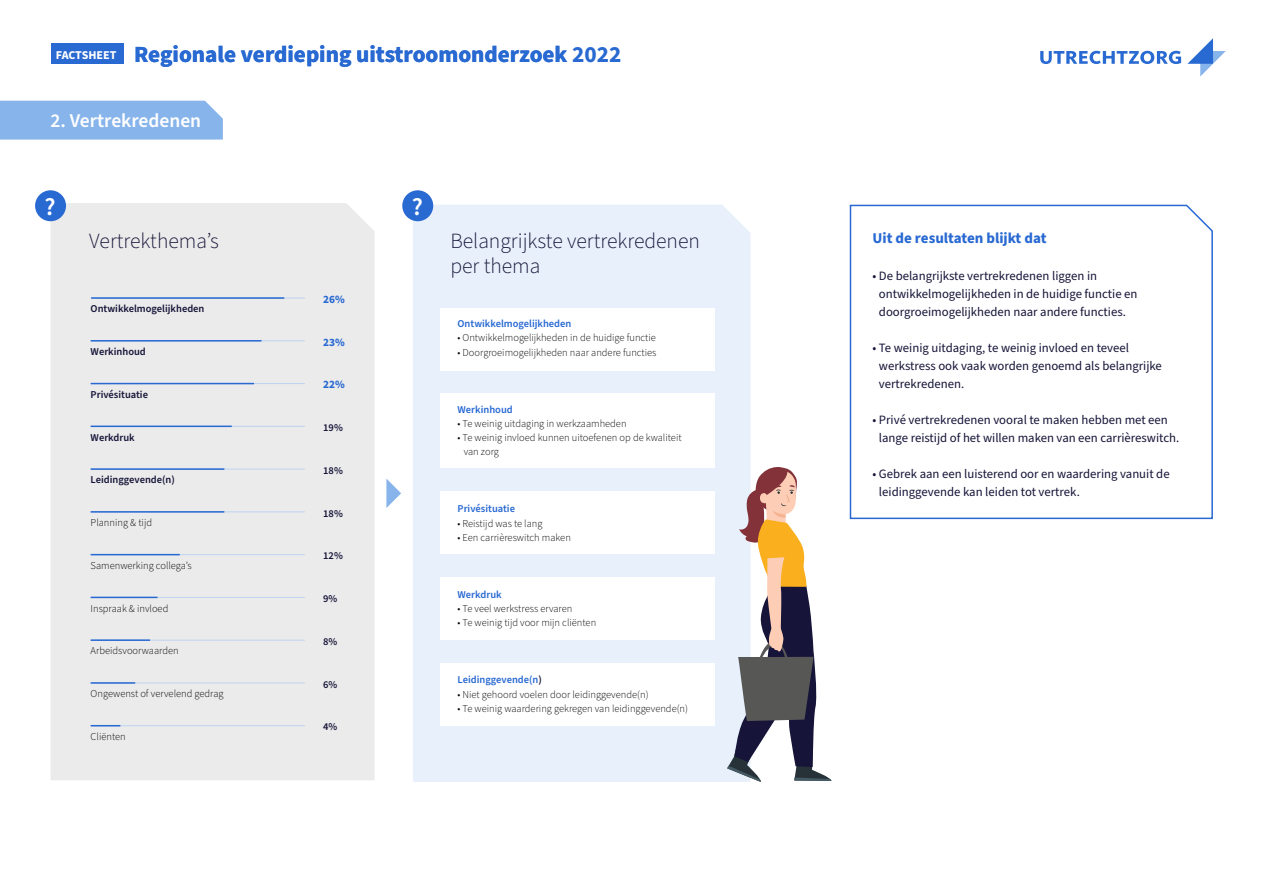
<style>
.page{position:relative;width:1263px;height:893px;background:#fff}
.page>*{position:absolute;margin:0;border:0;box-sizing:border-box;transform-origin:0 0}
.t1{font:600 24.9px "Source Sans Pro";color:#fff}
.t2{font:700 23.1px "Source Sans Pro";color:#2869d2}
.t3{font:300 21.6px/24.9px "Source Sans Pro";color:#161438}
.t4{font:600 19.5px "Source Sans Pro";color:#fff}
.t5{font:700 15px "Source Sans Pro";color:#2869d2}
.t6{font:12.75px/18px "Source Sans Pro";color:#161438}
.t7{font:700 12px "Source Sans Pro";letter-spacing:-.005em;color:#fff}
.t8{font:700 11.25px "Source Sans Pro";color:#2869d2}
.t9{font:300 10.5px/14.2px "Source Sans Pro";color:#000}
.t10{font:600 10.5px "Source Sans Pro";color:#161438}
.t11{font:600 10.5px "Source Sans Pro";color:#2869d2}
.s1{color:#161438}
</style>
<div class="page">
<svg style="left:1040px;top:51px;width:141px;height:13px"></svg>
<svg style="left:1187px;top:38px;width:39px;height:39px"></svg>
<div style="left:51px;top:44px;width:72px;height:20px;background:#2869d2"></div>
<div style="left:51px;top:203px;width:324px;height:577px;background:#ebebeb"></div>
<div style="left:413px;top:205px;width:337px;height:577px;background:#e7f0fb"></div>
<div style="left:0;top:101px;width:223px;height:39px;background:#87b4eb"></div>
<div style="left:35px;top:190px;width:31px;height:31px;background:#2869d2;border-radius:50%"></div>
<div style="left:402px;top:190px;width:31px;height:31px;background:#2869d2;border-radius:50%"></div>
<hr style="left:91px;top:340px;width:214px;height:1px;background:#bed2f1">
<hr style="left:91px;top:340px;width:170px;height:2px;background:#2869d2">
<hr style="left:91px;top:383px;width:214px;height:1px;background:#bed2f1">
<hr style="left:91px;top:383px;width:163px;height:1px;background:#2869d2">
<hr style="left:91px;top:426px;width:214px;height:1px;background:#bed2f1">
<hr style="left:91px;top:426px;width:141px;height:1px;background:#2869d2">
<hr style="left:91px;top:469px;width:214px;height:1px;background:#bed2f1">
<hr style="left:91px;top:468px;width:133px;height:2px;background:#2869d2">
<hr style="left:91px;top:511px;width:214px;height:1px;background:#bed2f1">
<hr style="left:91px;top:511px;width:133px;height:2px;background:#2869d2">
<hr style="left:91px;top:554px;width:214px;height:1px;background:#bed2f1">
<hr style="left:91px;top:554px;width:89px;height:1px;background:#2869d2">
<hr style="left:91px;top:597px;width:214px;height:1px;background:#bed2f1">
<hr style="left:91px;top:597px;width:66px;height:1px;background:#2869d2">
<hr style="left:91px;top:640px;width:214px;height:1px;background:#bed2f1">
<hr style="left:91px;top:639px;width:59px;height:2px;background:#2869d2">
<hr style="left:91px;top:683px;width:214px;height:1px;background:#bed2f1">
<hr style="left:91px;top:682px;width:44px;height:2px;background:#2869d2">
<hr style="left:91px;top:725px;width:214px;height:1px;background:#bed2f1">
<svg style="left:91px;top:725px;width:29px;height:1px"></svg>
<hr style="left:91px;top:298px;width:214px;height:1px;background:#bed2f1">
<hr style="left:91px;top:297px;width:193px;height:2px;background:#2869d2">
<svg style="left:849px;top:204px;width:364px;height:316px"></svg>
<div style="left:440px;top:308px;width:275px;height:62px;background:#fff"></div>
<div style="left:440px;top:663px;width:275px;height:63px;background:#fff"></div>
<div style="left:440px;top:491px;width:275px;height:63px;background:#fff"></div>
<div style="left:440px;top:394px;width:275px;height:74px;background:#fff"></div>
<div style="left:440px;top:577px;width:275px;height:63px;background:#fff"></div>
<svg style="left:727px;top:467px;width:104px;height:315px"></svg>
<svg style="left:386px;top:479px;width:15px;height:29px"></svg>
<p class="t7" style="left:56px;top:46px;width:62px">FACTSHEET</p>
<h2 class="t2" style="left:134px;top:38px;width:489px">Regionale verdieping uitstroomonderzoek 2022</h2>
<h3 class="t4" style="left:50px;top:108px;width:152px">2. Vertrekredenen</h3>
<h1 class="t1" style="left:45px;top:190px;width:13px">?</h1>
<h1 class="t1" style="left:412px;top:190px;width:13px">?</h1>
<h3 class="t3" style="left:89px;top:229px;width:131px">Vertrekthema’s</h3>
<h3 class="t3" style="left:450px;top:229px;width:251px">Belangrijkste vertrekredenen per thema</h3>
<p class="t10" style="left:91px;top:302px;width:115px">Ontwikkelmogelijkheden</p>
<p class="t10" style="left:91px;top:345px;width:57px">Werkinhoud</p>
<p class="t10" style="left:91px;top:387px;width:59px">Privésituatie</p>
<p class="t10" style="left:91px;top:430px;width:46px">Werkdruk</p>
<p class="t10" style="left:91px;top:473px;width:86px">Leidinggevende(n)</p>
<p class="t9" style="left:91px;top:516px;width:63px">Planning &amp; tijd</p>
<p class="t9" style="left:91px;top:559px;width:103px">Samenwerking collega’s</p>
<p class="t9" style="left:91px;top:601px;width:79px">Inspraak &amp; invloed</p>
<p class="t9" style="left:91px;top:644px;width:90px">Arbeidsvoorwaarden</p>
<p class="t9" style="left:91px;top:687px;width:135px">Ongewenst of vervelend gedrag</p>
<p class="t9" style="left:91px;top:730px;width:37px">Cliënten</p>
<p class="t8" style="left:323px;top:291px;width:23px">26%</p>
<p class="t8" style="left:323px;top:334px;width:23px">23%</p>
<p class="t8" style="left:323px;top:377px;width:23px">22%</p>
<p class="t10" style="left:323px;top:421px;width:21px">19%</p>
<p class="t10" style="left:323px;top:463px;width:21px">18%</p>
<p class="t10" style="left:323px;top:506px;width:21px">18%</p>
<p class="t10" style="left:323px;top:549px;width:21px">12%</p>
<p class="t10" style="left:323px;top:592px;width:16px">9%</p>
<p class="t10" style="left:323px;top:634px;width:16px">8%</p>
<p class="t10" style="left:323px;top:677px;width:16px">6%</p>
<p class="t10" style="left:323px;top:720px;width:16px">4%</p>
<p class="t11" style="left:458px;top:317px;width:115px">Ontwikkelmogelijkheden</p>
<p class="t9" style="left:458px;top:331px;width:200px">• Ontwikkelmogelijkheden in de huidige functie</p>
<p class="t9" style="left:458px;top:345px;width:200px">• Doorgroeimogelijkheden naar andere functies</p>
<p class="t11" style="left:458px;top:402px;width:57px">Werkinhoud</p>
<p class="t9" style="left:458px;top:417px;width:171px">• Te weinig uitdaging in werkzaamheden</p>
<p class="t9" style="left:464px;top:431px;width:219px;text-indent:-6px">• Te weinig invloed kunnen uitoefenen op de kwaliteit van zorg</p>
<p class="t11" style="left:458px;top:502px;width:59px">Privésituatie</p>
<p class="t9" style="left:458px;top:516px;width:87px">• Reistijd was te lang</p>
<p class="t9" style="left:458px;top:531px;width:115px">• Een carrièreswitch maken</p>
<p class="t11" style="left:458px;top:587px;width:46px">Werkdruk</p>
<p class="t9" style="left:458px;top:602px;width:116px">• Te veel werkstress ervaren</p>
<p class="t9" style="left:458px;top:616px;width:140px">• Te weinig tijd voor mijn cliënten</p>
<p class="t11" style="left:458px;top:673px;width:86px">Leidinggevende(n<span class="s1">)</span></p>
<p class="t9" style="left:458px;top:687px;width:193px">• Niet gehoord voelen door leidinggevende(n)</p>
<p class="t9" style="left:458px;top:702px;width:232px">• Te weinig waardering gekregen van leidinggevende(n)</p>
<h3 class="t5" style="left:872px;top:228px;width:176px">Uit de resultaten blijkt dat</h3>
<p class="t6" style="left:879px;top:267px;width:260px;text-indent:-6px">• De belangrijkste vertrekredenen liggen in ontwikkelmogelijkheden in de huidige functie en doorgroeimogelijkheden naar andere functies.</p>
<p class="t6" style="left:879px;top:339px;width:284px;text-indent:-6px">• Te weinig uitdaging, te weinig invloed en teveel werkstress ook vaak worden genoemd als belangrijke vertrekredenen.</p>
<p class="t6" style="left:879px;top:412px;width:302px;text-indent:-6px">• Privé vertrekredenen vooral te maken hebben met een lange reistijd of het willen maken van een carrièreswitch.</p>
<p class="t6" style="left:879px;top:466px;width:292px;text-indent:-6px">• Gebrek aan een luisterend oor en waardering vanuit de leidinggevende kan leiden tot vertrek.</p>
</div>
